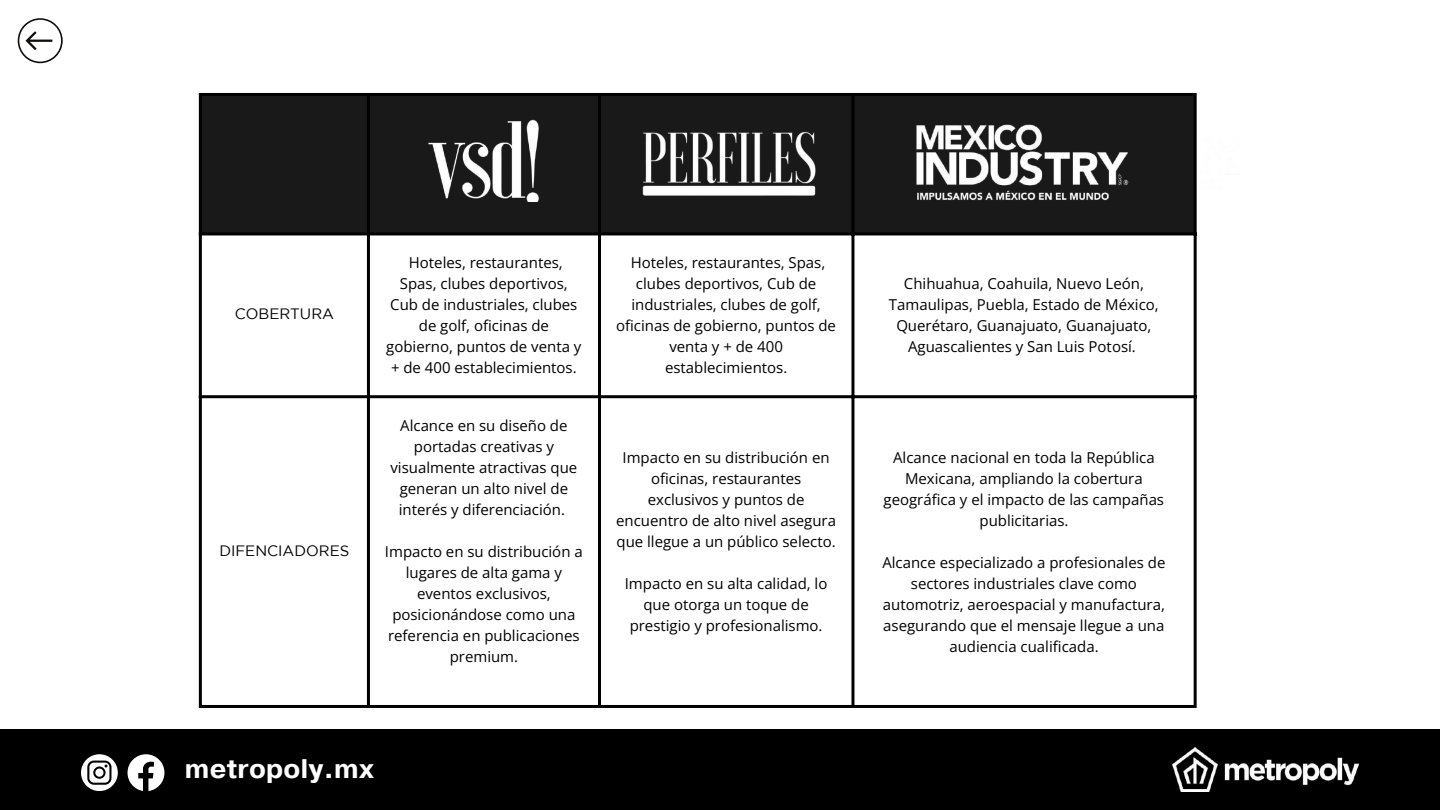
<style>
.page{position:relative;width:1440px;height:810px;background:#fff}
.page>*{position:absolute;margin:0;border:0;box-sizing:border-box;transform-origin:0 0}
.t1{font:700 26.8px "Pragmatica";letter-spacing:.01em;color:#fff}
.t2{font:15px/21px "Open Sans";color:#000;text-align:center}
.t3{font:15px "Gotham";color:#000}
</style>
<div class="page">
<div style="left:0;top:729px;width:1440px;height:81px;background:#000"></div>
<img style="left:1173px;top:748px;width:186px;height:43px">
<svg style="left:81px;top:754px;width:37px;height:37px"></svg>
<svg style="left:128px;top:754px;width:36px;height:37px"></svg>
<svg style="left:18px;top:18px;width:44px;height:45px"></svg>
<div style="left:202px;top:96px;width:992px;height:136px;background:#191919"></div>
<hr style="left:199px;top:96px;width:3px;height:609px;background:#000">
<hr style="left:367px;top:96px;width:3px;height:609px;background:#000">
<hr style="left:598px;top:96px;width:3px;height:609px;background:#000">
<hr style="left:851px;top:96px;width:3px;height:609px;background:#000">
<hr style="left:1194px;top:96px;width:3px;height:609px;background:#000">
<hr style="left:199px;top:93px;width:998px;height:3px;background:#000">
<hr style="left:199px;top:232px;width:998px;height:3px;background:#000">
<hr style="left:199px;top:395px;width:998px;height:3px;background:#000">
<hr style="left:199px;top:705px;width:998px;height:3px;background:#000">
<img style="left:426px;top:116px;width:117px;height:86px">
<img style="left:878px;top:120px;width:277px;height:84px">
<img style="left:638px;top:96px;width:184px;height:136px">
<p class="t3" style="left:235px;top:309px;width:101px">COBERTURA</p>
<p class="t3" style="left:219px;top:545px;width:132px">DIFENCIADORES</p>
<p class="t2" style="left:386px;top:252px;width:197px">Hoteles, restaurantes,<br>Spas, clubes deportivos,<br>Cub de industriales, clubes de golf, oficinas de gobierno, puntos de venta y + de 400 establecimientos.</p>
<p class="t2" style="left:616px;top:252px;width:221px">Hoteles, restaurantes, Spas, clubes deportivos, Cub de industriales, clubes de golf, oficinas de gobierno, puntos de venta y + de 400 establecimientos.</p>
<p class="t2" style="left:390px;top:415px;width:188px">Alcance en su diseño de portadas creativas y visualmente atractivas que generan un alto nivel de interés y diferenciación.</p>
<p class="t2" style="left:385px;top:541px;width:199px">Impacto en su distribución a lugares de alta gama y eventos exclusivos, posicionándose como una referencia en publicaciones premium.</p>
<p class="t2" style="left:616px;top:446px;width:221px">Impacto en su distribución en oficinas, restaurantes exclusivos y puntos de encuentro de alto nivel asegura que llegue a un público selecto.</p>
<p class="t2" style="left:625px;top:572px;width:204px">Impacto en su alta calidad, lo que otorga un toque de prestigio y profesionalismo.</p>
<h1 class="t1" style="left:185px;top:751px;width:191px">metropoly.mx</h1>
<p class="t2" style="left:889px;top:273px;width:271px">Chihuahua, Coahuila, Nuevo León, Tamaulipas, Puebla, Estado de México, Querétaro, Guanajuato, Guanajuato, Aguascalientes y San Luis Potosí.</p>
<p class="t2" style="left:884px;top:446px;width:282px">Alcance nacional en toda la República<br>Mexicana, ampliando la cobertura geográfica y el impacto de las campañas publicitarias.</p>
<p class="t2" style="left:882px;top:551px;width:285px">Alcance especializado a profesionales de sectores industriales clave como automotriz, aeroespacial y manufactura, asegurando que el mensaje llegue a una audiencia cualificada.</p>
</div>
